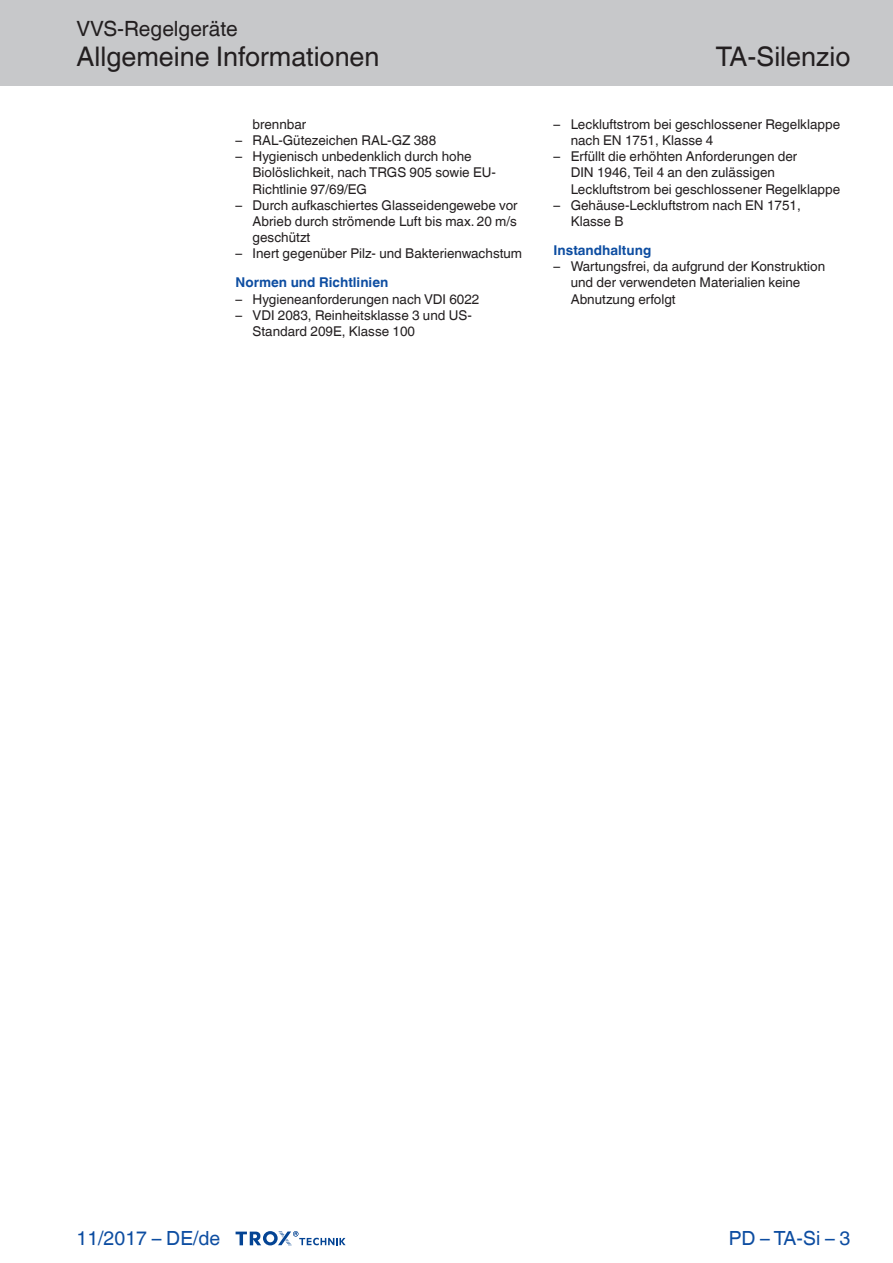
<style>
.page{position:relative;width:893px;height:1263px;background:#fff}
.page>*{position:absolute;margin:0;border:0;box-sizing:border-box;transform-origin:0 0}
.Navigation_2{font:27px "TROX Helvetica";color:#231f20}
.Navigation_3{font:27px "TROX Helvetica";color:#231f20}
.Navigation_1{font:21px "TROX Helvetica";color:#231f20}
.country{font:19.5px "TROX Helvetica";color:#0d4da1}
.pagina_li-re{font:19.5px "TROX Helvetica";color:#0d4da1}
.descr_txt_section_li{font:13.5px/16.2px "TROX Helvetica";color:#231f20}
.descr_txt_section_ti{font:700 13.5px "TROX Helvetica";color:#0d4da1}
</style>
<div class="page">
<div style="left:0;top:0;width:893px;height:85px;background:#c7c8ca"></div>
<svg style="left:236px;top:1231px;width:110px;height:15px"></svg>
<p class="Navigation_1" style="left:77px;top:17px;width:163px">VVS-Regelgeräte</p>
<p class="Navigation_2" style="left:77px;top:41px;width:304px">Allgemeine Informationen</p>
<p class="descr_txt_section_li" style="left:253px;top:116px;width:55px">brennbar</p>
<p class="descr_txt_section_li" style="left:236px;top:132px;width:202px">– RAL-Gütezeichen RAL-GZ 388</p>
<p class="descr_txt_section_li" style="left:253px;top:148px;width:242px;text-indent:-17px">– Hygienisch unbedenklich durch hohe<br>Biolöslichkeit, nach TRGS 905 sowie EU-<br>Richtlinie 97/69/EG</p>
<p class="descr_txt_section_li" style="left:253px;top:197px;width:267px;text-align:justify;text-indent:-17px">– Durch aufkaschiertes Glasseidengewebe vor Abrieb durch strömende Luft bis max. 20 m/s geschützt</p>
<p class="descr_txt_section_li" style="left:236px;top:246px;width:288px">– Inert gegenüber Pilz- und Bakterienwachstum</p>
<p class="descr_txt_section_ti" style="left:236px;top:275px;width:154px">Normen und Richtlinien</p>
<p class="descr_txt_section_li" style="left:236px;top:291px;width:245px">– Hygieneanforderungen nach VDI 6022</p>
<p class="descr_txt_section_li" style="left:253px;top:307px;width:218px;text-indent:-17px">– VDI 2083, Reinheitsklasse 3 und US-<br>Standard 209E, Klasse 100</p>
<p class="Navigation_3" style="left:716px;top:41px;width:136px">TA-Silenzio</p>
<p class="descr_txt_section_li" style="left:571px;top:116px;width:271px;text-indent:-17px">– Leckluftstrom bei geschlossener Regelklappe nach EN 1751, Klasse 4</p>
<p class="descr_txt_section_li" style="left:571px;top:148px;width:271px;text-indent:-17px">– Erfüllt die erhöhten Anforderungen der<br>DIN 1946, Teil 4 an den zulässigen<br>Leckluftstrom bei geschlossener Regelklappe</p>
<p class="descr_txt_section_li" style="left:571px;top:197px;width:232px;text-indent:-17px">– Gehäuse-Leckluftstrom nach EN 1751,<br>Klasse B</p>
<p class="descr_txt_section_ti" style="left:554px;top:242px;width:99px">Instandhaltung</p>
<p class="descr_txt_section_li" style="left:571px;top:258px;width:256px;text-indent:-17px">– Wartungsfrei, da aufgrund der Konstruktion und der verwendeten Materialien keine<br>Abnutzung erfolgt</p>
<p class="country" style="left:77px;top:1227px;width:145px">11/2017 – DE/de</p>
<p class="pagina_li-re" style="left:729px;top:1227px;width:123px">PD – TA-Si – 3</p>
</div>
